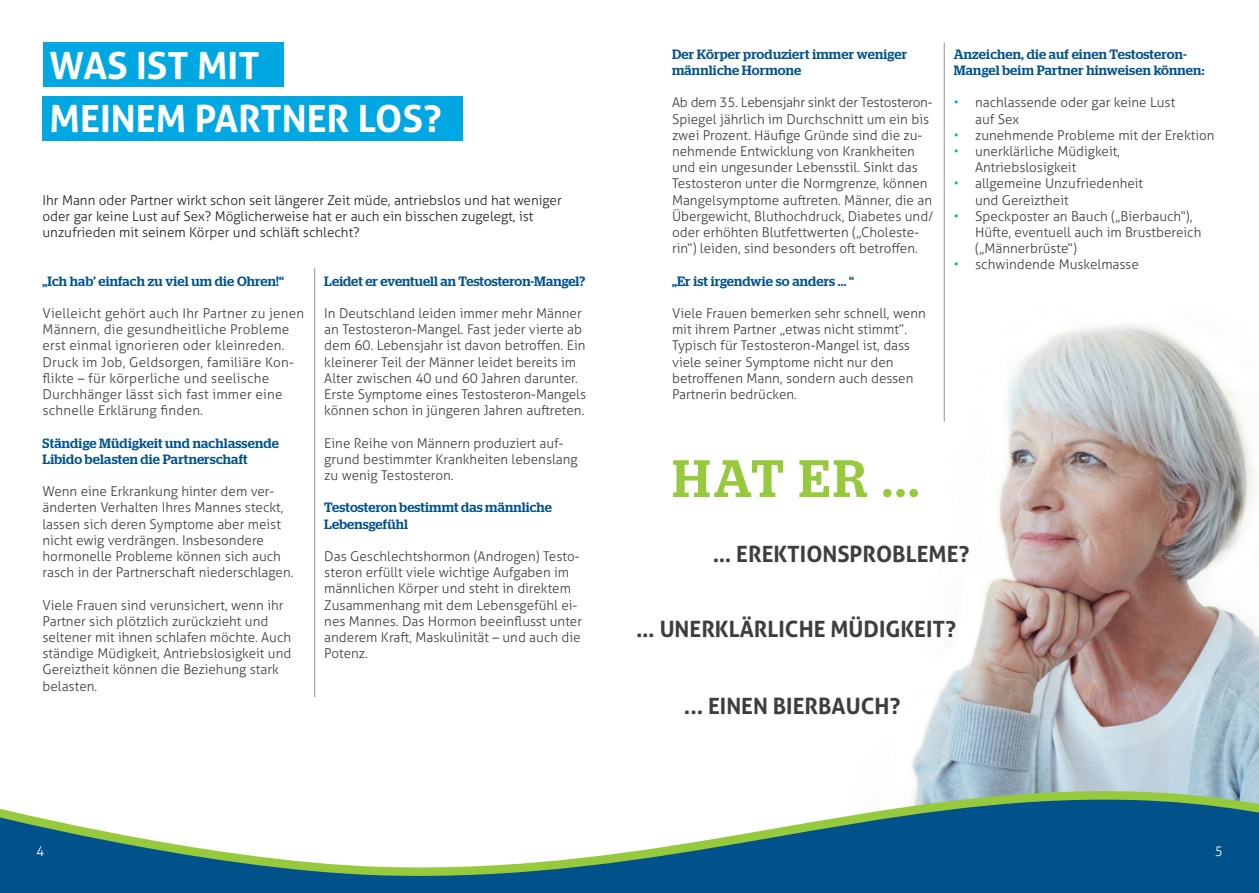
<style>
.page{position:relative;width:1259px;height:893px;background:#fff}
.page>*{position:absolute;margin:0;border:0;box-sizing:border-box;transform-origin:0 0}
.t1{font:500 52.5px "Stag";color:#97c93c}
.t2{font:700 37.5px/53.1px "Aller";color:#fff}
.t3{font:700 22.5px "Aller";color:#3e3e3f}
.t4{font:300 13.5px/16.2px "Aller";color:#3e3e3f}
.t5{font:500 13.5px/16.2px "Stag";letter-spacing:.01em;color:#01528b}
.t6{font:300 13.5px/16.2px "Aller";color:#231f20}
.t7{font:300 13.5px "Aller";color:#fff}
.s1{color:#00a8e3}
</style>
<div class="page">
<img style="left:725px;top:307px;width:534px;height:480px">
<svg style="left:0;top:787px;width:1259px;height:106px;fill:#01528b"></svg>
<svg style="left:0;top:789px;width:1259px;height:99px"></svg>
<div style="left:43px;top:43px;width:240px;height:44px;background:#00a8e3"></div>
<div style="left:43px;top:96px;width:420px;height:44px;background:#00a8e3"></div>
<hr style="left:314px;top:268px;width:1px;height:429px;background:#939598">
<hr style="left:944px;top:43px;width:1px;height:379px;background:#939598">
<h2 class="t2" style="left:50px;top:40px;width:393px">WAS IST MIT<br>MEINEM PARTNER LOS?</h2>
<p class="t6" style="left:43px;top:192px;width:521px">Ihr Mann oder Partner wirkt schon seit längerer Zeit müde, antriebslos und hat weniger oder gar keine Lust auf Sex? Möglicherweise hat er auch ein bisschen zugelegt, ist unzufrieden mit seinem Körper und schläft schlecht?</p>
<p class="t5" style="left:43px;top:274px;width:243px">„Ich hab’ einfach zu viel um die Ohren!“</p>
<p class="t4" style="left:43px;top:306px;width:263px">Vielleicht gehört auch Ihr Partner zu jenen Männern, die gesundheitliche Probleme erst einmal ignorieren oder kleinreden.<br>Druck im Job, Geldsorgen, familiäre Kon&shy;flikte – für körperliche und seelische Durchhänger lässt sich fast immer eine schnelle Erklärung finden.</p>
<p class="t5" style="left:43px;top:436px;width:238px">Ständige Müdigkeit und nachlassende<br>Libido belasten die Partnerschaft</p>
<p class="t4" style="left:43px;top:484px;width:252px">Wenn eine Erkrankung hinter dem ver&shy;änderten Verhalten Ihres Mannes steckt, lassen sich deren Symptome aber meist nicht ewig verdrängen. Insbesondere hormonelle Probleme können sich auch rasch in der Partnerschaft niederschlagen.</p>
<p class="t4" style="left:43px;top:597px;width:250px">Viele Frauen sind verunsichert, wenn ihr Partner sich plötzlich zurückzieht und seltener mit ihnen schlafen möchte. Auch ständige Müdigkeit, Antriebslosigkeit und Gereiztheit können die Beziehung stark belasten.</p>
<p class="t5" style="left:324px;top:274px;width:262px">Leidet er eventuell an Testosteron-Mangel?</p>
<p class="t4" style="left:324px;top:306px;width:263px">In Deutschland leiden immer mehr Männer an Testosteron-Mangel. Fast jeder vierte ab dem 60. Lebensjahr ist davon betroffen. Ein kleinerer Teil der Männer leidet bereits im Alter zwischen 40 und 60 Jahren darunter.<br>Erste Symptome eines Testosteron-Mangels können schon in jüngeren Jahren auftreten.</p>
<p class="t4" style="left:324px;top:435px;width:255px">Eine Reihe von Männern produziert auf&shy;grund bestimmter Krankheiten lebenslang zu wenig Testosteron.</p>
<p class="t5" style="left:324px;top:501px;width:229px">Testosteron bestimmt das männliche<br>Lebensgefühl</p>
<p class="t4" style="left:324px;top:548px;width:259px">Das Geschlechtshormon (Androgen) Testo&shy;steron erfüllt viele wichtige Aufgaben im männlichen Körper und steht in direktem Zusammenhang mit dem Lebensgefühl ei&shy;nes Mannes. Das Hormon beeinflusst unter anderem Kraft, Maskulinität – und auch die Potenz.</p>
<p class="t5" style="left:672px;top:47px;width:237px">Der Körper produziert immer weniger männliche Hormone</p>
<p class="t4" style="left:672px;top:94px;width:263px">Ab dem 35. Lebensjahr sinkt der Testosteron-Spiegel jährlich im Durchschnitt um ein bis zwei Prozent. Häufige Gründe sind die zu&shy;nehmende Entwicklung von Krankheiten und ein ungesunder Lebensstil. Sinkt das Testosteron unter die Normgrenze, können Mangelsymptome auftreten. Männer, die an Übergewicht, Bluthochdruck, Diabetes und/ oder erhöhten Blutfettwerten („Choleste&shy;rin“) leiden, sind besonders oft betroffen.</p>
<p class="t5" style="left:672px;top:274px;width:184px">„Er ist irgendwie so anders ... “</p>
<p class="t4" style="left:672px;top:306px;width:255px">Viele Frauen bemerken sehr schnell, wenn mit ihrem Partner „etwas nicht stimmt”.<br>Typisch für Testosteron-Mangel ist, dass viele seiner Symptome nicht nur den betroffenen Mann, sondern auch dessen Partnerin bedrücken.</p>
<p class="t5" style="left:953px;top:47px;width:252px">Anzeichen, die auf einen Testosteron-<br>Mangel beim Partner hinweisen können:</p>
<p class="t4" style="left:975px;top:94px;width:202px;text-indent:-21px"><span class="s1">•</span> nachlassende oder gar keine Lust auf Sex</p>
<p class="t4" style="left:953px;top:127px;width:262px"><span class="s1">•</span> zunehmende Probleme mit der Erektion</p>
<p class="t4" style="left:975px;top:143px;width:146px;text-indent:-21px"><span class="s1">•</span> unerklärliche Müdigkeit,<br>Antriebslosigkeit</p>
<p class="t4" style="left:975px;top:176px;width:170px;text-indent:-21px"><span class="s1">•</span> allgemeine Unzufriedenheit und Gereiztheit</p>
<p class="t4" style="left:975px;top:208px;width:228px;text-indent:-21px"><span class="s1">•</span> Speckposter an Bauch („Bierbauch“),<br>Hüfte, eventuell auch im Brustbereich („Männerbrüste“)</p>
<p class="t4" style="left:953px;top:257px;width:186px"><span class="s1">•</span> schwindende Muskelmasse</p>
<h1 class="t1" style="left:672px;top:459px;width:248px">HAT ER ...</h1>
<h3 class="t3" style="left:713px;top:542px;width:258px">… EREKTIONSPROBLEME?</h3>
<h3 class="t3" style="left:636px;top:617px;width:321px">… UNERKLÄRLICHE MÜDIGKEIT?</h3>
<h3 class="t3" style="left:684px;top:694px;width:218px">... EINEN BIERBAUCH?</h3>
<p class="t7" style="left:36px;top:844px;width:10px">4</p>
<p class="t7" style="left:1214px;top:844px;width:10px">5</p>
</div>
